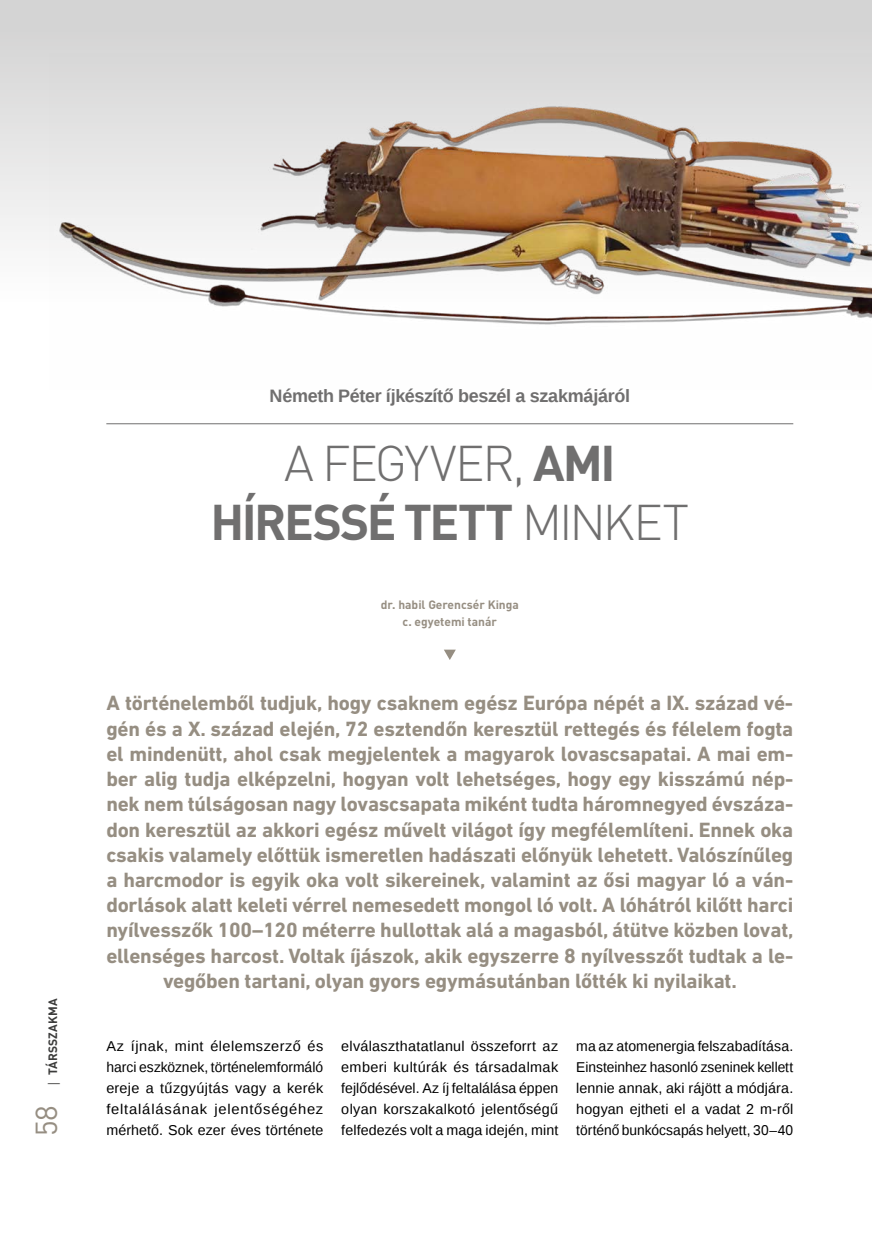
<style>
.page{position:relative;width:872px;height:1242px;background:#fff}
.page>*{position:absolute;margin:0;border:0;box-sizing:border-box;transform-origin:0 0}
.t1{font:300 49.5px/59.4px "DIN Pro";letter-spacing:-.045em;color:#706f6f;text-align:center}
.t2{font:30px "DIN Pro";color:#968e82}
.t3{font:700 21px/25.2px "DIN Next LT Pro";letter-spacing:-.01em;color:#968e82;text-align:center}
.t4{font:700 18px "Liberation Sans";letter-spacing:-.02em;color:#706f6f}
.t5{font:14.25px/21px "Liberation Sans";letter-spacing:.01em;color:#000;text-align:justify}
.t6{font:700 12px/16.5px "DIN Pro";color:#968e82;text-align:center}
.t7{font:700 12px "DIN Pro";letter-spacing:.01em;color:#3c3c3b}
.s1{font-family:"Open Sans";font-weight:400}
.s2{font-weight:700}
</style>
<div class="page">
<div style="left:0;top:0;width:872px;height:337px;background:linear-gradient(to bottom,#d1d1d1,#fff)"></div>
<img style="left:49px;top:53px;width:823px;height:284px">
<hr style="left:106px;top:423px;width:687px;height:1px;background:#706f6f">
<svg style="left:444px;top:649px;width:12px;height:11px"></svg>
<p class="t7" style="left:45px;top:1087px;width:90px;rotate:-90deg"><span class="s1">|</span> TÁRSSZAKMA</p>
<h2 class="t2" style="left:26px;top:1136px;width:33px;rotate:-90deg">58</h2>
<p class="t4" style="left:270px;top:383px;width:362px">Németh Péter íjkészítő beszél a szakmájáról</p>
<h1 class="t1" style="left:210px;top:431px;width:480px">A FEGYVER, <span class="s2">AMI<br>HÍRESSÉ TETT</span> MINKET</h1>
<p class="t6" style="left:381px;top:596px;width:140px">dr. habil Gerencsér Kinga c. egyetemi tanár</p>
<p class="t3" style="left:106px;top:690px;width:688px">A történelemből tudjuk, hogy csaknem egész Európa népét a IX. század vé&shy;gén és a X. század elején, 72 esztendőn keresztül rettegés és félelem fogta el mindenütt, ahol csak megjelentek a magyarok lovascsapatai. A mai em&shy;ber alig tudja elképzelni, hogyan volt lehetséges, hogy egy kisszámú nép&shy;nek nem túlságosan nagy lovascsapata miként tudta háromnegyed évszáza&shy;don keresztül az akkori egész művelt világot így megfélemlíteni. Ennek oka csakis valamely előttük ismeretlen hadászati előnyük lehetett. Valószínűleg a harcmodor is egyik oka volt sikereinek, valamint az ősi magyar ló a ván&shy;dorlások alatt keleti vérrel nemesedett mongol ló volt. A lóhátról kilőtt harci nyílvesszők 100–120 méterre hullottak alá a magasból, átütve közben lovat, ellenséges harcost. Voltak íjászok, akik egyszerre 8 nyílvesszőt tudtak a le&shy;vegőben tartani, olyan gyors egymásutánban lőtték ki nyilaikat.</p>
<p class="t5" style="left:106px;top:1036px;width:218px">Az íjnak, mint élelemszerző és harci eszköznek, történelemformáló ereje a tűzgyújtás vagy a kerék feltalálásának jelentőségéhez mérhető. Sok ezer éves története</p>
<p class="t5" style="left:341px;top:1036px;width:218px">elválaszthatatlanul összeforrt az emberi kultúrák és társadalmak fejlődésével. Az íj feltalálása éppen olyan korszakalkotó jelentőségű felfedezés volt a maga idején, mint</p>
<p class="t5" style="left:576px;top:1036px;width:218px">ma az atomenergia felszabadítása.<br>Einsteinhez hasonló zseninek kellett lennie annak, aki rájött a módjára. hogyan ejtheti el a vadat 2 m-ről történő bunkócsapás helyett, 30–40</p>
</div>
